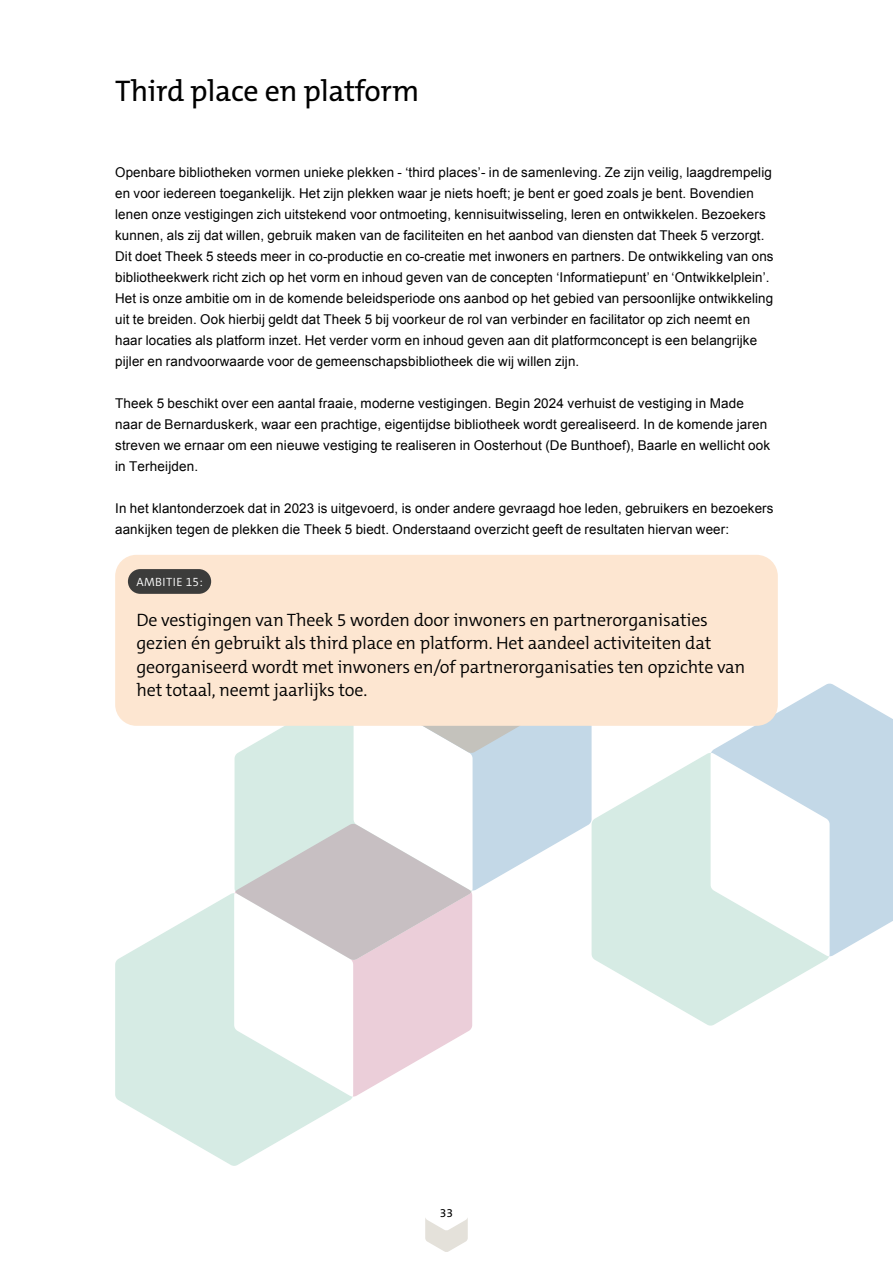
<style>
.page{position:relative;width:893px;height:1263px;background:#fff}
.page>*{position:absolute;margin:0;border:0;box-sizing:border-box;transform-origin:0 0}
.t1{font:30px "The Mix C5 s";letter-spacing:-.01em;color:#000}
.t2{font:300 18px/23.4px "The Mix C5 s";letter-spacing:-.01em;color:#000}
.t3{font:13.5px/21px "Arial";letter-spacing:.01em;color:#000}
.t4{font:300 12px "The Mix C5 s";letter-spacing:.035em;color:#fff}
.t5{font:12px "The Mix C5 s";color:#000}
</style>
<div class="page">
<svg style="left:472px;top:726px;width:120px;height:165px;fill:#c3d8e7"></svg>
<svg style="left:235px;top:726px;width:237px;height:165px;fill:#d6ebe4"></svg>
<svg style="left:711px;top:683px;width:182px;height:273px;fill:#c3d8e7"></svg>
<svg style="left:592px;top:753px;width:237px;height:273px;fill:#d6ebe4"></svg>
<svg style="left:353px;top:891px;width:119px;height:205px;fill:#ebced9"></svg>
<svg style="left:235px;top:824px;width:236px;height:136px"></svg>
<svg style="left:115px;top:893px;width:238px;height:273px;fill:#d6ebe4"></svg>
<svg style="left:354px;top:726px;width:235px;height:27px"></svg>
<svg style="left:425px;top:1218px;width:43px;height:34px"></svg>
<div style="left:115px;top:555px;width:663px;height:171px;background:#fde6d1;border-radius:21px"></div>
<div style="left:128px;top:569px;width:83px;height:25px;background:#3c3c3b;border-radius:12px"></div>
<h1 class="t1" style="left:115px;top:72px;width:306px">Third place en platform</h1>
<p class="t3" style="left:115px;top:162px;width:660px">Openbare bibliotheken vormen unieke plekken - ‘third places’- in de samenleving. Ze zijn veilig, laagdrempelig en voor iedereen toegankelijk. Het zijn plekken waar je niets hoeft; je bent er goed zoals je bent. Bovendien lenen onze vestigingen zich uitstekend voor ontmoeting, kennisuitwisseling, leren en ontwikkelen. Bezoekers kunnen, als zij dat willen, gebruik maken van de faciliteiten en het aanbod van diensten dat Theek 5 verzorgt.<br>Dit doet Theek 5 steeds meer in co-productie en co-creatie met inwoners en partners. De ontwikkeling van ons bibliotheekwerk richt zich op het vorm en inhoud geven van de concepten ‘Informatiepunt’ en ‘Ontwikkelplein’.<br>Het is onze ambitie om in de komende beleidsperiode ons aanbod op het gebied van persoonlijke ontwikkeling uit te breiden. Ook hierbij geldt dat Theek 5 bij voorkeur de rol van verbinder en facilitator op zich neemt en haar locaties als platform inzet. Het verder vorm en inhoud geven aan dit platformconcept is een belangrijke pijler en randvoorwaarde voor de gemeenschapsbibliotheek die wij willen zijn.</p>
<p class="t3" style="left:115px;top:393px;width:657px">Theek 5 beschikt over een aantal fraaie, moderne vestigingen. Begin 2024 verhuist de vestiging in Made naar de Bernarduskerk, waar een prachtige, eigentijdse bibliotheek wordt gerealiseerd. In de komende jaren streven we ernaar om een nieuwe vestiging te realiseren in Oosterhout (De Bunthoef), Baarle en wellicht ook in Terheijden.</p>
<p class="t3" style="left:115px;top:498px;width:660px">In het klantonderzoek dat in 2023 is uitgevoerd, is onder andere gevraagd hoe leden, gebruikers en bezoekers aankijken tegen de plekken die Theek 5 biedt. Onderstaand overzicht geeft de resultaten hiervan weer:</p>
<p class="t4" style="left:136px;top:574px;width:68px">AMBITIE 15:</p>
<p class="t2" style="left:136px;top:608px;width:610px">De vestigingen van Theek 5 worden door inwoners en partnerorganisaties gezien én gebruikt als third place en platform. Het aandeel activiteiten dat georganiseerd wordt met inwoners en/of partnerorganisaties ten opzichte van het totaal, neemt jaarlijks toe.</p>
<p class="t5" style="left:440px;top:1205px;width:15px">33</p>
</div>
